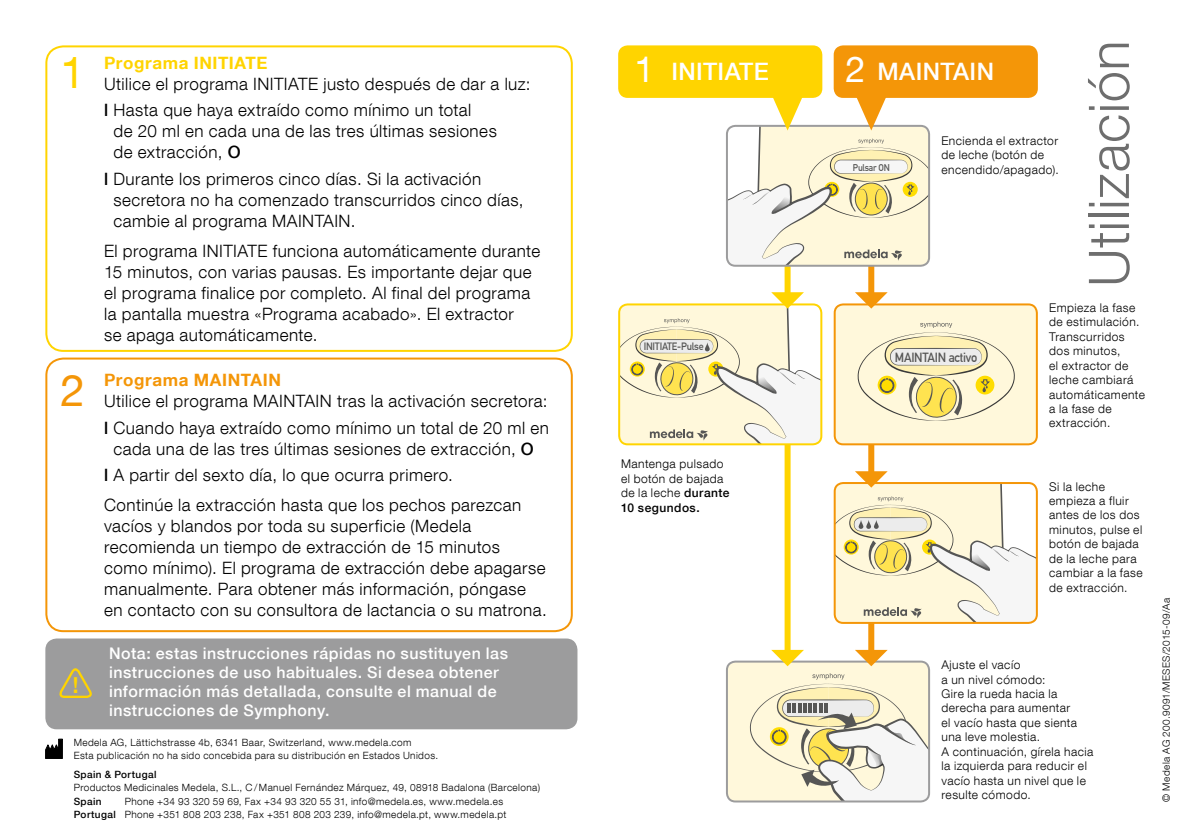
<style>
.page{position:relative;width:1191px;height:840px;background:#fff}
.page>*{position:absolute;margin:0;border:0;box-sizing:border-box;transform-origin:0 0}
.t1{font:300 56px "Helvetica Neue LT Com";letter-spacing:.01em;color:#6e6e6e}
.t2{font:44px "Helvetica Neue LT Com";color:#ffd400}
.t3{font:44px "Helvetica Neue LT Com";color:#f49608}
.t4{font:36px "Helvetica Neue LT Com";color:#fff}
.t5{font:500 24px "Helvetica Neue LT Com";letter-spacing:.015em;color:#fff}
.t6{font:700 22px "Helvetica Neue LT Com";color:#ffd400;scale:.93 1}
.t7{font:300 17px/21px "Helvetica Neue LT Com";letter-spacing:.03em;color:#000}
.t8{font:700 17px "Helvetica Neue LT Com";letter-spacing:.035em;color:#ffd400}
.t9{font:700 17px "Helvetica Neue LT Com";letter-spacing:.035em;color:#f49608}
.t10{font:500 16px/19.2px "Helvetica Neue LT Com";letter-spacing:.03em;color:#fff}
.t11{font:700 13px "DIN Alternate";letter-spacing:-.02em;color:#565655;scale:.95 1}
.t12{font:300 12px/14.4px "Helvetica Neue LT Com";letter-spacing:.04em;color:#000}
.t13{font:700 10.4px "DIN Alternate";letter-spacing:-.02em;color:#565655;scale:.95 1}
.t14{font:300 10px/13px "Helvetica Neue LT Com";letter-spacing:.04em;color:#000}
.t15{font:500 10px "Helvetica Neue LT Com";letter-spacing:.04em;color:#000}
.t16{font:700 9.6px "DIN Alternate";letter-spacing:-.02em;color:#565655;scale:.93 1}
.s1{font-weight:500}
</style>
<div class="page">
<div style="left:45px;top:45px;width:528px;height:306px;border:2px solid #ffd400;border-radius:17px"></div>
<div style="left:45px;top:357px;width:528px;height:274px;border:2px solid #f49608;border-radius:17px"></div>
<div style="left:45px;top:638px;width:532px;height:91px;background:#9c9c9d;border-radius:11px"></div>
<svg style="left:59px;top:668px;width:33px;height:30px"></svg>
<div style="left:868px;top:138px;width:6px;height:522px;background:#f49608"></div>
<div style="left:784px;top:138px;width:6px;height:522px;background:#ffd400"></div>
<div style="left:619px;top:46px;width:202px;height:51px;background:#ffd400;border-radius:9px"></div>
<div style="left:618px;top:45px;width:204px;height:53px;border:2px solid #ffd400;border-radius:9px"></div>
<div style="left:834px;top:46px;width:202px;height:51px;background:#f49608;border-radius:9px"></div>
<div style="left:833px;top:45px;width:204px;height:53px;border:2px solid #f49608;border-radius:9px"></div>
<svg style="left:619px;top:292px;width:202px;height:152px"></svg>
<svg style="left:834px;top:292px;width:202px;height:152px;background:#f6ecc6"></svg>
<svg style="left:727px;top:94px;width:202px;height:171px"></svg>
<svg style="left:834px;top:471px;width:202px;height:151px"></svg>
<svg style="left:727px;top:649px;width:202px;height:152px"></svg>
<div style="left:42px;top:736px;width:24px;height:24px;border:1px solid #fff"></div>
<svg style="left:45px;top:737px;width:18px;height:21px"></svg>
<h2 class="t2" style="left:60px;top:45px;width:26px">1</h2>
<h2 class="t3" style="left:60px;top:362px;width:26px">2</h2>
<p class="t6" style="left:73px;top:670px;width:8px">!</p>
<p class="t8" style="left:104px;top:52px;width:165px">Programa INITIATE</p>
<p class="t7" style="left:104px;top:70px;width:428px;line-height:26.6px">Utilice el programa INITIATE justo después de dar a luz: <span class="s1">l</span> Hasta que haya extraído como mínimo un total</p>
<p class="t7" style="left:113px;top:120px;width:385px">de 20 ml en cada una de las tres últimas sesiones de extracción, <span class="s1">O</span></p>
<p class="t7" style="left:113px;top:168px;width:412px;text-indent:-9px"><span class="s1">l</span> Durante los primeros cinco días. Si la activación secretora no ha comenzado transcurridos cinco días, cambie al programa MAINTAIN.</p>
<p class="t7" style="left:104px;top:240px;width:437px">El programa INITIATE funciona automáticamente durante 15 minutos, con varias pausas. Es importante dejar que el programa finalice por completo. Al final del programa la pantalla muestra «Programa acabado». El extractor<br>se apaga automáticamente.</p>
<p class="t9" style="left:104px;top:369px;width:178px">Programa MAINTAIN</p>
<p class="t7" style="left:104px;top:387px;width:446px;line-height:26.6px">Utilice el programa MAINTAIN tras la activación secretora: <span class="s1">l</span> Cuando haya extraído como mínimo un total de 20 ml en</p>
<p class="t7" style="left:104px;top:434px;width:431px;line-height:26.6px;text-indent:9px">cada una de las tres últimas sesiones de extracción, <span class="s1">O l</span> A partir del sexto día, lo que ocurra primero.</p>
<p class="t7" style="left:104px;top:493px;width:444px">Continúe la extracción hasta que los pechos parezcan vacíos y blandos por toda su superficie (Medela recomienda un tiempo de extracción de 15 minutos como mínimo). El programa de extracción debe apagarse manualmente. Para obtener más información, póngase en contacto con su consultora de lactancia o su matrona.</p>
<p class="t10" style="left:109px;top:643px;width:400px">Nota: estas instrucciones rápidas no sustituyen las instrucciones de uso habituales. Si desea obtener información más detallada, consulte el manual de instrucciones de Symphony.</p>
<p class="t14" style="left:74px;top:735px;width:366px">Medela AG, Lättichstrasse 4b, 6341 Baar, Switzerland, www.medela.com<br>Esta publicación no ha sido concebida para su distribución en Estados Unidos.</p>
<p class="t15" style="left:74px;top:768px;width:84px">Spain &amp; Portugal</p>
<p class="t14" style="left:74px;top:780px;width:468px">Productos Medicinales Medela, S.L., C / Manuel Fernández Márquez, 49, 08918 Badalona (Barcelona)</p>
<p class="t15" style="left:74px;top:794px;width:29px">Spain</p>
<p class="t14" style="left:74px;top:793px;width:434px;text-indent:51px">Phone +34 93 320 59 69, Fax +34 93 320 55 31, info@medela.es, www.medela.es<br><span class="s1">Portugal</span> Phone +351 808 203 238, Fax +351 808 203 239, info@medela.pt, www.medela.pt</p>
<h3 class="t4" style="left:634px;top:47px;width:22px">1</h3>
<h3 class="t4" style="left:845px;top:47px;width:22px">2</h3>
<h3 class="t5" style="left:671px;top:57px;width:99px">INITIATE</h3>
<h3 class="t5" style="left:877px;top:57px;width:118px">MAINTAIN</h3>
<p class="t16" style="left:853px;top:160px;width:41px">Pulsar ON</p>
<p class="t12" style="left:941px;top:133px;width:119px">Encienda el extractor de leche (botón de encendido/apagado).</p>
<h1 class="t1" style="left:1074px;top:286px;width:248px;rotate:-90deg">Utilización</h1>
<p class="t13" style="left:643px;top:338px;width:65px">INITIATE-Pulse</p>
<p class="t12" style="left:621px;top:456px;width:110px">Mantenga pulsado el botón de bajada de la leche <span class="s1">durante<br>10 segundos.</span></p>
<p class="t11" style="left:895px;top:347px;width:88px">MAINTAIN activo</p>
<p class="t12" style="left:1049px;top:300px;width:97px">Empieza la fase de estimulación.<br>Transcurridos dos minutos,<br>el extractor de leche cambiará automáticamente a la fase de extracción.</p>
<p class="t12" style="left:1049px;top:478px;width:95px">Si la leche empieza a fluir antes de los dos minutos, pulse el botón de bajada de la leche para cambiar a la fase de extracción.</p>
<p class="t12" style="left:941px;top:657px;width:153px">Ajuste el vacío<br>a un nivel cómodo:<br>Gire la rueda hacia la derecha para aumentar<br>el vacío hasta que sienta una leve molestia.<br>A continuación, gírela hacia la izquierda para reducir el vacío hasta un nivel que le resulte cómodo.</p>
<p class="t14" style="left:1159px;top:801px;width:205px;rotate:-90deg">© Medela AG 200.9091/MESES/2015-09/Aa</p>
</div>
